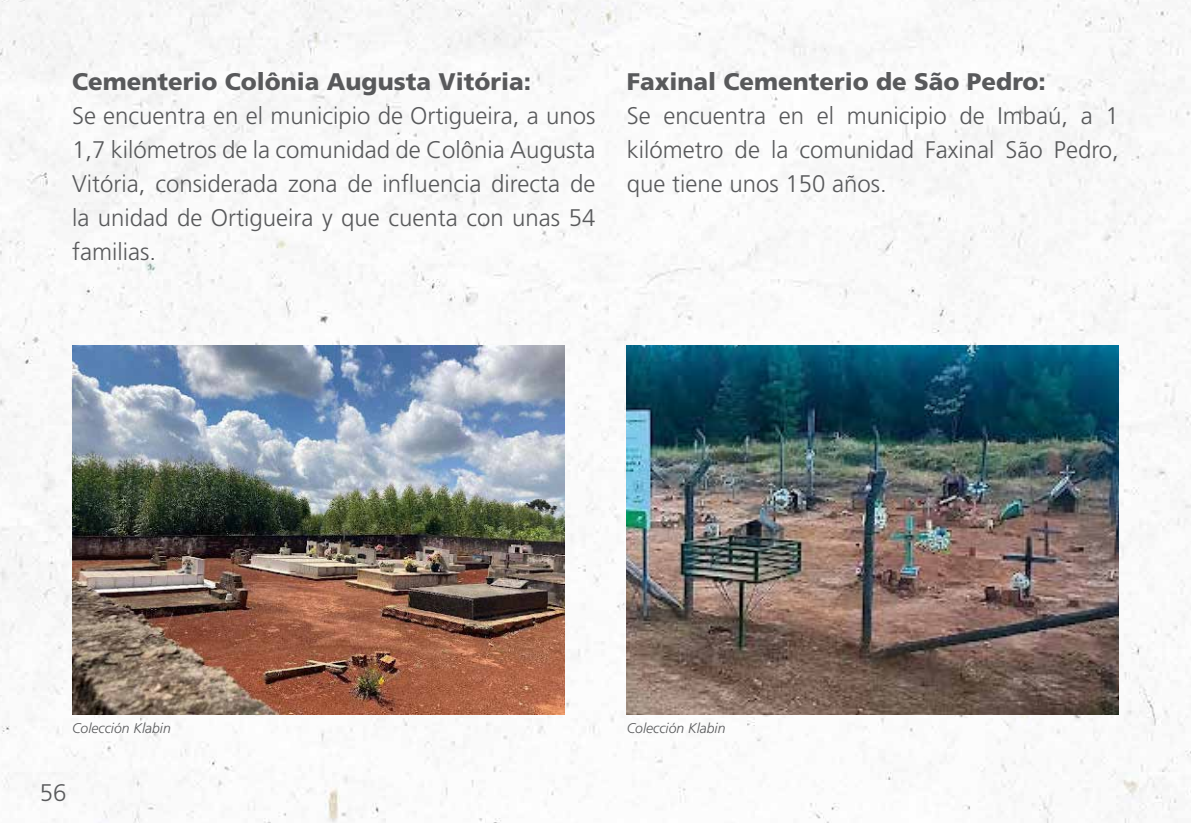
<style>
.page{position:relative;width:1191px;height:823px;background:#fff}
.page>*{position:absolute;margin:0;border:0;box-sizing:border-box;transform-origin:0 0}
.t1{font:300 24px/34px "Frutiger LT Std";color:#58595b;text-align:justify}
.t2{font:900 24px "Frutiger LT Std";color:#58595b}
.t3{font:italic 300 14px "Frutiger LT Std";color:#58595b}
</style>
<div class="page">
<img style="left:0;top:0;width:1191px;height:822px">
<img style="left:72px;top:345px;width:492px;height:369px">
<img style="left:626px;top:345px;width:493px;height:369px">
<p class="t2" style="left:72px;top:67px;width:460px">Cementerio Colônia Augusta Vitória:</p>
<p class="t1" style="left:72px;top:99px;width:525px">Se encuentra en el municipio de Ortigueira, a unos 1,7 kilómetros de la comunidad de Colônia Augusta Vitória, considerada zona de influencia directa de la unidad de Ortigueira y que cuenta con unas 54 familias.</p>
<p class="t2" style="left:626px;top:67px;width:421px">Faxinal Cementerio de São Pedro:</p>
<p class="t1" style="left:626px;top:99px;width:494px">Se encuentra en el municipio de Imbaú, a 1 kilómetro de la comunidad Faxinal São Pedro, que tiene unos 150 años.</p>
<p class="t3" style="left:72px;top:719px;width:100px">Colección Klabin</p>
<p class="t3" style="left:626px;top:719px;width:100px">Colección Klabin</p>
<p class="t1" style="left:40px;top:775px;width:28px">56</p>
</div>
